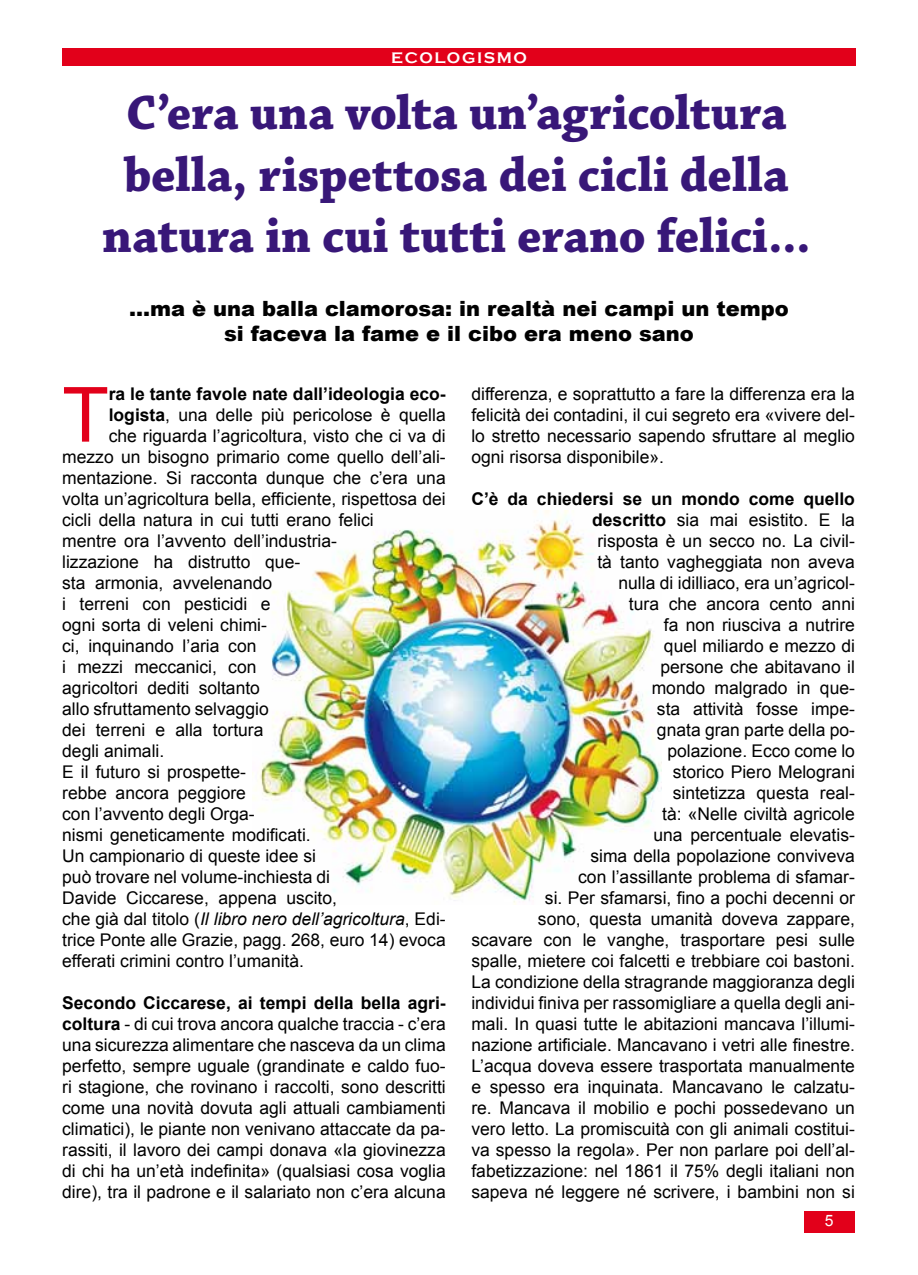
<style>
.page{position:relative;width:918px;height:1275px;background:#fff}
.page>*{position:absolute;margin:0;border:0;box-sizing:border-box;transform-origin:0 0}
.t1{font:76.12px "Arial";color:#e2001a}
.t2{font:700 50.75px/61.1px "Chaparral Pro";color:#381778;text-align:center}
.t3{font:900 21px/25.2px "Arial";color:#000;text-align:center}
.t4{font:17.5px/21px "Arial";color:#000;text-align:justify}
.t5{font:italic 17.5px "Arial";color:#000}
.t6{font:700 17.5px "Arial";color:#000}
.t7{font:700 15.75px "Copperplate Gothic";letter-spacing:.1em;color:#fff}
.t8{font:15.75px "Arial";color:#fff}
.s1{font-weight:700}
.s2{font-style:normal}
</style>
<div class="page">
<img style="left:252px;top:510px;width:410px;height:395px">
<div style="left:804px;top:1211px;width:50px;height:21px;background:#e2001a"></div>
<div style="left:62px;top:48px;width:794px;height:18px;background:#e2001a"></div>
<p class="t7" style="left:391px;top:49px;width:137px">ECOLOGISMO</p>
<h2 class="t2" style="left:102px;top:85px;width:710px">C’era una volta un’agricoltura bella, rispettosa dei cicli della natura in cui tutti erano felici...</h2>
<p class="t3" style="left:129px;top:295px;width:661px">...ma è una balla clamorosa: in realtà nei campi un tempo si faceva la fame e il cibo era meno sano</p>
<h1 class="t1" style="left:62px;top:365px;width:48px">T</h1>
<p class="t6" style="left:109px;top:382px;width:338px">ra le tante favole nate dall’ideologia eco-</p>
<p class="t4" style="left:109px;top:404px;width:338px"><span class="s1">logista</span>, una delle più pericolose è quella</p>
<p class="t4" style="left:109px;top:425px;width:338px">che riguarda l’agricoltura, visto che ci va di</p>
<p class="t4" style="left:62px;top:446px;width:385px">mezzo un bisogno primario come quello dell’ali-</p>
<p class="t4" style="left:62px;top:467px;width:385px">mentazione. Si racconta dunque che c’era una</p>
<p class="t4" style="left:62px;top:488px;width:385px">volta un’agricoltura bella, efficiente, rispettosa dei</p>
<p class="t4" style="left:62px;top:509px;width:313px">cicli della natura in cui tutti erano felici</p>
<p class="t4" style="left:62px;top:530px;width:276px">mentre ora l’avvento dell’industria-</p>
<p class="t4" style="left:62px;top:551px;width:239px">lizzazione ha distrutto que-</p>
<p class="t4" style="left:62px;top:572px;width:211px">sta armonia, avvelenando</p>
<p class="t4" style="left:62px;top:593px;width:210px">i terreni con pesticidi e</p>
<p class="t4" style="left:62px;top:614px;width:206px">ogni sorta di veleni chimi-</p>
<p class="t4" style="left:62px;top:635px;width:196px">ci, inquinando l’aria con</p>
<p class="t4" style="left:62px;top:656px;width:196px">i mezzi meccanici, con</p>
<p class="t4" style="left:62px;top:677px;width:199px">agricoltori dediti soltanto</p>
<p class="t4" style="left:62px;top:698px;width:208px">allo sfruttamento selvaggio</p>
<p class="t4" style="left:62px;top:719px;width:203px">dei terreni e alla tortura</p>
<p class="t4" style="left:62px;top:740px;width:104px">degli animali.</p>
<p class="t4" style="left:62px;top:761px;width:185px">E il futuro si prospette-</p>
<p class="t4" style="left:62px;top:782px;width:185px">rebbe ancora peggiore</p>
<p class="t4" style="left:62px;top:803px;width:194px">con l’avvento degli Orga-</p>
<p class="t4" style="left:62px;top:824px;width:250px">nismi geneticamente modificati.</p>
<p class="t4" style="left:62px;top:845px;width:255px">Un campionario di queste idee si</p>
<p class="t4" style="left:62px;top:866px;width:269px">può trovare nel volume-inchiesta di</p>
<p class="t4" style="left:62px;top:887px;width:276px">Davide Ciccarese, appena uscito,</p>
<p class="t5" style="left:62px;top:907px;width:385px"><span class="s2">che già dal titolo (</span>Il libro nero dell’agricoltura<span class="s2">, Edi-</span></p>
<p class="t4" style="left:62px;top:929px;width:385px">trice Ponte alle Grazie, pagg. 268, euro 14) evoca</p>
<p class="t4" style="left:62px;top:950px;width:243px">efferati crimini contro l’umanità.</p>
<p class="t4" style="left:62px;top:992px;width:385px"><span class="s1">Secondo Ciccarese, ai tempi della bella agri&shy;coltura</span> - di cui trova ancora qualche traccia - c’era una sicurezza alimentare che nasceva da un clima perfetto, sempre uguale (grandinate e caldo fuo&shy;ri stagione, che rovinano i raccolti, sono descritti come una novità dovuta agli attuali cambiamenti climatici), le piante non venivano attaccate da pa&shy;rassiti, il lavoro dei campi donava «la giovinezza di chi ha un’età indefinita» (qualsiasi cosa voglia dire), tra il padrone e il salariato non c’era alcuna</p>
<p class="t4" style="left:471px;top:383px;width:385px">differenza, e soprattutto a fare la differenza era la felicità dei contadini, il cui segreto era «vivere del&shy;lo stretto necessario sapendo sfruttare al meglio ogni risorsa disponibile».</p>
<p class="t4" style="left:471px;top:488px;width:385px;text-align:right"><span class="s1">C’è da chiedersi se un mondo come quello descritto</span> sia mai esistito. E la<br>risposta è un secco no. La civil-<br>tà tanto vagheggiata non aveva<br>nulla di idilliaco, era un’agricol-<br>tura che ancora cento anni<br>fa non riusciva a nutrire<br>quel miliardo e mezzo di<br>persone che abitavano il<br>mondo malgrado in que-<br>sta attività fosse impe-<br>gnata gran parte della po-<br>polazione. Ecco come lo<br>storico Piero Melograni<br>sintetizza questa real-<br>tà: «Nelle civiltà agricole<br>una percentuale elevatis-<br>sima della popolazione conviveva<br>con l’assillante problema di sfamar-<br>si. Per sfamarsi, fino a pochi decenni or<br>sono, questa umanità doveva zappare,<br>scavare con le vanghe, trasportare pesi sulle spalle, mietere coi falcetti e trebbiare coi bastoni.<br>La condizione della stragrande maggioranza degli individui finiva per rassomigliare a quella degli ani&shy;mali. In quasi tutte le abitazioni mancava l’illumi&shy;nazione artificiale. Mancavano i vetri alle finestre.<br>L’acqua doveva essere trasportata manualmente e spesso era inquinata. Mancavano le calzatu&shy;re. Mancava il mobilio e pochi possedevano un vero letto. La promiscuità con gli animali costitui&shy;va spesso la regola». Per non parlare poi dell’al&shy;fabetizzazione: nel 1861 il 75% degli italiani non sapeva né leggere né scrivere, i bambini non si</p>
<p class="t8" style="left:825px;top:1210px;width:10px">5</p>
</div>
